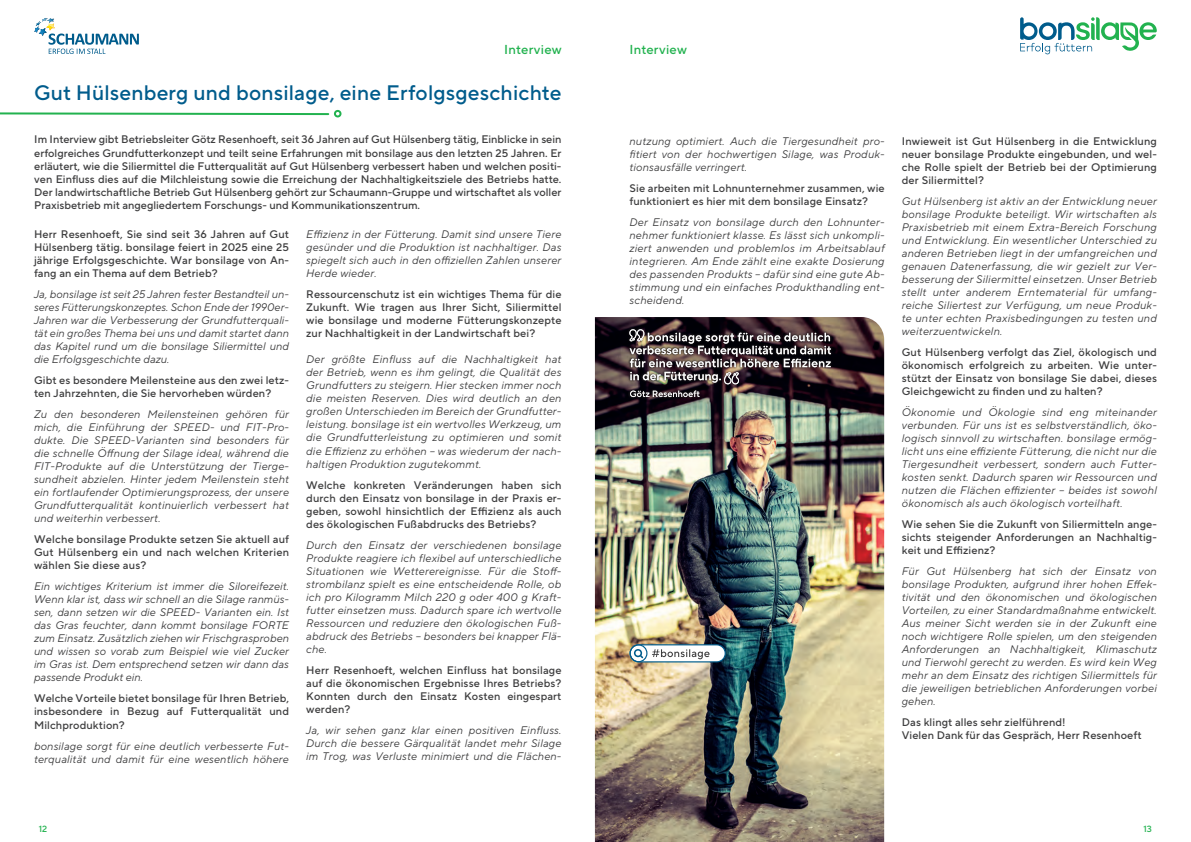
<style>
.page{position:relative;width:1191px;height:842px;background:#fff}
.page>*{position:absolute;margin:0;border:0;box-sizing:border-box;transform-origin:0 0}
.t1{font:500 21px "TT Norms Pro";letter-spacing:.01em;color:#005c8c}
.t2{font:500 13px "TT Norms Pro";letter-spacing:.02em;color:#22b24f}
.t3{font:italic 11px/13px "TT Norms Pro";letter-spacing:.01em;color:#3e3e3f;text-align:justify}
.t4{font:500 11px/13px "TT Norms Pro";letter-spacing:.01em;color:#3e3e3f;text-align:justify}
.t5{font:500 9px "TT Norms Pro";color:#22b24f}
</style>
<div class="page">
<svg style="left:34px;top:18px;width:105px;height:36px"></svg>
<svg style="left:1020px;top:17px;width:136px;height:37px"></svg>
<svg style="left:0;top:112px;width:330px;height:4px"></svg>
<div style="left:334px;top:110px;width:7px;height:7px;border:2px solid #22b24f;border-radius:50%"></div>
<img style="left:595px;top:317px;width:289px;height:525px">
<div style="left:630px;top:645px;width:95px;height:17px;background:#fff;border-radius:9px"></div>
<div style="left:629px;top:644px;width:97px;height:18px;border:1px solid #005c8c;border-radius:9px"></div>
<svg style="left:652px;top:649px;width:57px;height:10px"></svg>
<div style="left:629px;top:644px;width:18px;height:18px;border:1px solid #005c8c;border-radius:50%"></div>
<svg style="left:634px;top:649px;width:9px;height:9px"></svg>
<svg style="left:627px;top:327px;width:206px;height:72px;background:#2e2327"></svg>
<svg style="left:630px;top:391px;width:69px;height:6px"></svg>
<svg style="left:629px;top:329px;width:202px;height:55px;background:#5d5255"></svg>
<p class="t2" style="left:504px;top:40px;width:59px">Interview</p>
<p class="t2" style="left:629px;top:40px;width:59px">Interview</p>
<h1 class="t1" style="left:34px;top:78px;width:529px">Gut Hülsenberg und bonsilage, eine Erfolgsgeschichte</h1>
<p class="t4" style="left:34px;top:133px;width:529px">Im Interview gibt Betriebsleiter Götz Resenhoeft, seit 36 Jahren auf Gut Hülsenberg tätig, Einblicke in sein erfolgreiches Grundfutterkonzept und teilt seine Erfahrungen mit bonsilage aus den letzten 25 Jahren. Er erläutert, wie die Siliermittel die Futterqualität auf Gut Hülsenberg verbessert haben und welchen positi&shy;ven Einfluss dies auf die Milchleistung sowie die Erreichung der Nachhaltigkeitsziele des Betriebs hatte.<br>Der landwirtschaftliche Betrieb Gut Hülsenberg gehört zur Schaumann-Gruppe und wirtschaftet als voller Praxisbetrieb mit angegliedertem Forschungs- und Kommunikationszentrum.</p>
<p class="t4" style="left:34px;top:228px;width:256px">Herr Resenhoeft, Sie sind seit 36 Jahren auf Gut Hülsenberg tätig. bonsilage feiert in 2025 eine 25 jährige Erfolgsgeschichte. War bonsilage von An&shy;fang an ein Thema auf dem Betrieb?</p>
<p class="t3" style="left:34px;top:288px;width:256px">Ja, bonsilage ist seit 25 Jahren fester Bestandteil un&shy;seres Fütterungskonzeptes. Schon Ende der 1990er-Jahren war die Verbesserung der Grundfutterquali&shy;tät ein großes Thema bei uns und damit startet dann das Kapitel rund um die bonsilage Siliermittel und die Erfolgsgeschichte dazu.</p>
<p class="t4" style="left:34px;top:374px;width:256px">Gibt es besondere Meilensteine aus den zwei letz&shy;ten Jahrzehnten, die Sie hervorheben würden?</p>
<p class="t3" style="left:34px;top:408px;width:256px">Zu den besonderen Meilensteinen gehören für mich, die Einführung der SPEED- und FIT-Pro&shy;dukte. Die SPEED-Varianten sind besonders für die schnelle Öffnung der Silage ideal, während die FIT-Produkte auf die Unterstützung der Tierge&shy;sundheit abzielen. Hinter jedem Meilenstein steht ein fortlaufender Optimierungsprozess, der unsere Grundfutterqualität kontinuierlich verbessert hat und weiterhin verbessert.</p>
<p class="t4" style="left:34px;top:533px;width:256px">Welche bonsilage Produkte setzen Sie aktuell auf Gut Hülsenberg ein und nach welchen Kriterien wählen Sie diese aus?</p>
<p class="t3" style="left:34px;top:580px;width:256px">Ein wichtiges Kriterium ist immer die Siloreifezeit.<br>Wenn klar ist, dass wir schnell an die Silage ranmüs&shy;sen, dann setzen wir die SPEED- Varianten ein. Ist das Gras feuchter, dann kommt bonsilage FORTE zum Einsatz. Zusätzlich ziehen wir Frischgrasproben und wissen so vorab zum Beispiel wie viel Zucker im Gras ist. Dem entsprechend setzen wir dann das passende Produkt ein.</p>
<p class="t4" style="left:34px;top:692px;width:256px">Welche Vorteile bietet bonsilage für Ihren Betrieb, insbesondere in Bezug auf Futterqualität und Milchproduktion?</p>
<p class="t3" style="left:34px;top:739px;width:256px">bonsilage sorgt für eine deutlich verbesserte Fut&shy;terqualität und damit für eine wesentlich höhere</p>
<p class="t3" style="left:629px;top:134px;width:257px">nutzung optimiert. Auch die Tiergesundheit pro&shy;fitiert von der hochwertigen Silage, was Produk&shy;tionsausfälle verringert.</p>
<p class="t4" style="left:629px;top:181px;width:257px">Sie arbeiten mit Lohnunternehmer zusammen, wie funktioniert es hier mit dem bonsilage Einsatz?</p>
<p class="t3" style="left:629px;top:215px;width:257px">Der Einsatz von bonsilage durch den Lohnunter&shy;nehmer funktioniert klasse. Es lässt sich unkompli&shy;ziert anwenden und problemlos im Arbeitsablauf integrieren. Am Ende zählt eine exakte Dosierung des passenden Produkts – dafür sind eine gute Ab&shy;stimmung und ein einfaches Produkthandling ent&shy;scheidend.</p>
<p class="t3" style="left:306px;top:228px;width:257px">Effizienz in der Fütterung. Damit sind unsere Tiere gesünder und die Produktion ist nachhaltiger. Das spiegelt sich auch in den offiziellen Zahlen unserer Herde wieder.</p>
<p class="t4" style="left:306px;top:288px;width:257px">Ressourcenschutz ist ein wichtiges Thema für die Zukunft. Wie tragen aus Ihrer Sicht, Siliermittel wie bonsilage und moderne Fütterungskonzepte zur Nachhaltigkeit in der Landwirtschaft bei?</p>
<p class="t3" style="left:306px;top:353px;width:257px">Der größte Einfluss auf die Nachhaltigkeit hat der Betrieb, wenn es ihm gelingt, die Qualität des Grundfutters zu steigern. Hier stecken immer noch die meisten Reserven. Dies wird deutlich an den großen Unterschieden im Bereich der Grundfutter&shy;leistung. bonsilage ist ein wertvolles Werkzeug, um die Grundfutterleistung zu optimieren und somit die Effizienz zu erhöhen – was wiederum der nach&shy;haltigen Produktion zugutekommt.</p>
<p class="t4" style="left:306px;top:478px;width:257px">Welche konkreten Veränderungen haben sich durch den Einsatz von bonsilage in der Praxis er&shy;geben, sowohl hinsichtlich der Effizienz als auch des ökologischen Fußabdrucks des Betriebs?</p>
<p class="t3" style="left:306px;top:538px;width:257px">Durch den Einsatz der verschiedenen bonsilage Produkte reagiere ich flexibel auf unterschiedliche Situationen wie Wetterereignisse. Für die Stoff&shy;strombilanz spielt es eine entscheidende Rolle, ob ich pro Kilogramm Milch 220 g oder 400 g Kraft&shy;futter einsetzen muss. Dadurch spare ich wertvolle Ressourcen und reduziere den ökologischen Fuß&shy;abdruck des Betriebs – besonders bei knapper Flä&shy;che.</p>
<p class="t4" style="left:306px;top:663px;width:257px">Herr Resenhoeft, welchen Einfluss hat bonsilage auf die ökonomischen Ergebnisse Ihres Betriebs?<br>Konnten durch den Einsatz Kosten eingespart werden?</p>
<p class="t3" style="left:306px;top:723px;width:257px">Ja, wir sehen ganz klar einen positiven Einfluss.<br>Durch die bessere Gärqualität landet mehr Silage im Trog, was Verluste minimiert und die Flächen-</p>
<p class="t4" style="left:901px;top:134px;width:257px">Inwieweit ist Gut Hülsenberg in die Entwicklung neuer bonsilage Produkte eingebunden, und wel&shy;che Rolle spielt der Betrieb bei der Optimierung der Siliermittel?</p>
<p class="t3" style="left:901px;top:194px;width:257px">Gut Hülsenberg ist aktiv an der Entwicklung neuer bonsilage Produkte beteiligt. Wir wirtschaften als Praxisbetrieb mit einem Extra-Bereich Forschung und Entwicklung. Ein wesentlicher Unterschied zu anderen Betrieben liegt in der umfangreichen und genauen Datenerfassung, die wir gezielt zur Ver&shy;besserung der Siliermittel einsetzen. Unser Betrieb stellt unter anderem Erntematerial für umfang&shy;reiche Siliertest zur Verfügung, um neue Produk&shy;te unter echten Praxisbedingungen zu testen und weiterzuentwickeln.</p>
<p class="t4" style="left:901px;top:345px;width:257px">Gut Hülsenberg verfolgt das Ziel, ökologisch und ökonomisch erfolgreich zu arbeiten. Wie unter&shy;stützt der Einsatz von bonsilage Sie dabei, dieses Gleichgewicht zu finden und zu halten?</p>
<p class="t3" style="left:901px;top:405px;width:257px">Ökonomie und Ökologie sind eng miteinander verbunden. Für uns ist es selbstverständlich, öko&shy;logisch sinnvoll zu wirtschaften. bonsilage ermög&shy;licht uns eine effiziente Fütterung, die nicht nur die Tiergesundheit verbessert, sondern auch Futter&shy;kosten senkt. Dadurch sparen wir Ressourcen und nutzen die Flächen effizienter – beides ist sowohl ökonomisch als auch ökologisch vorteilhaft.</p>
<p class="t4" style="left:901px;top:517px;width:257px">Wie sehen Sie die Zukunft von Siliermitteln ange&shy;sichts steigender Anforderungen an Nachhaltig&shy;keit und Effizienz?</p>
<p class="t3" style="left:901px;top:564px;width:257px">Für Gut Hülsenberg hat sich der Einsatz von bonsilage Produkten, aufgrund ihrer hohen Effek&shy;tivität und den ökonomischen und ökologischen Vorteilen, zu einer Standardmaßnahme entwickelt.<br>Aus meiner Sicht werden sie in der Zukunft eine noch wichtigere Rolle spielen, um den steigenden Anforderungen an Nachhaltigkeit, Klimaschutz und Tierwohl gerecht zu werden. Es wird kein Weg mehr an dem Einsatz des richtigen Siliermittels für die jeweiligen betrieblichen Anforderungen vorbei gehen.</p>
<p class="t4" style="left:901px;top:716px;width:241px">Das klingt alles sehr zielführend!<br>Vielen Dank für das Gespräch, Herr Resenhoeft</p>
<p class="t5" style="left:39px;top:822px;width:10px">12</p>
<p class="t5" style="left:1143px;top:822px;width:10px">13</p>
</div>
